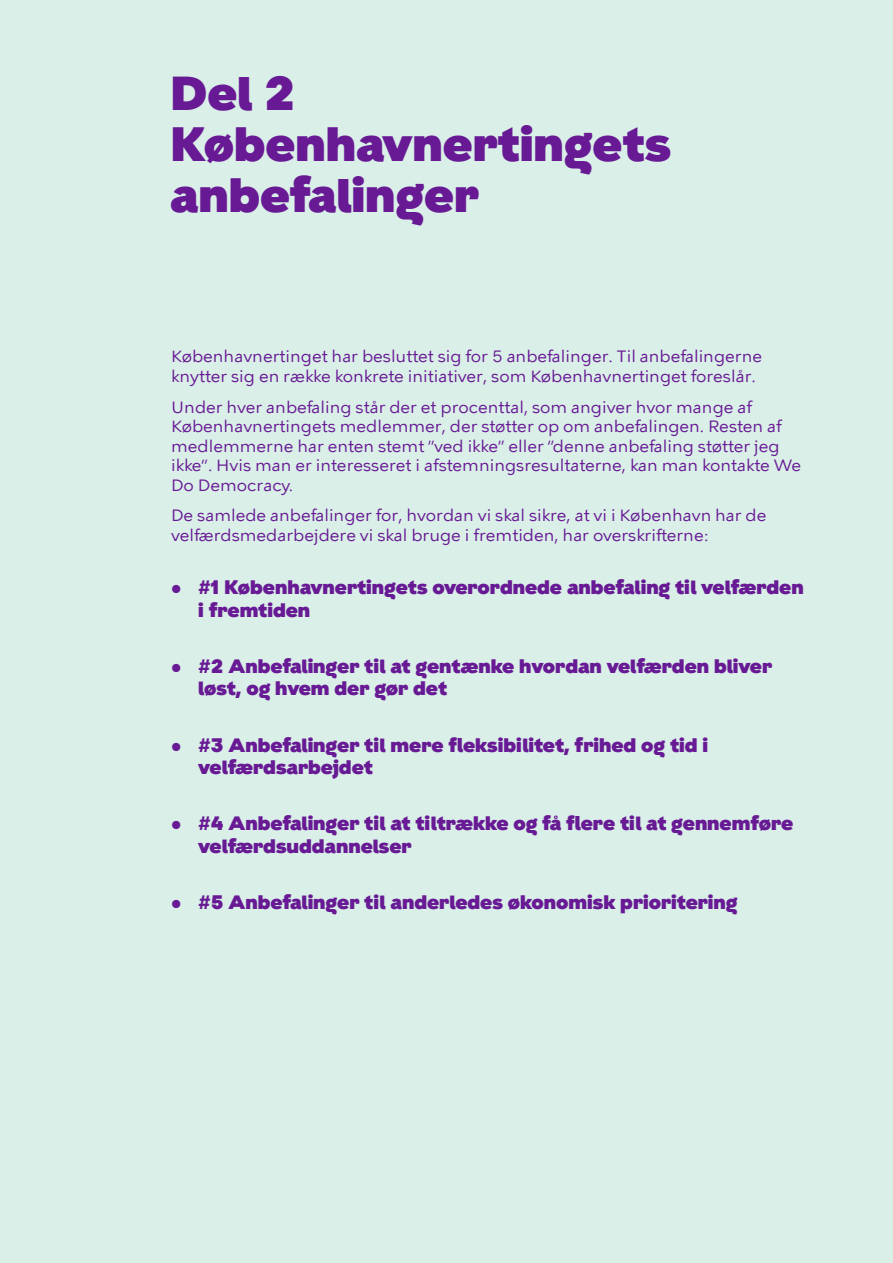
<style>
.page{position:relative;width:893px;height:1263px;background:#d9efe8}
.page>*{position:absolute;margin:0;border:0;box-sizing:border-box;transform-origin:0 0}
.t1{font:900 48px/51px "KBH";color:#681994}
.t2{font:900 19.5px/22.5px "KBH";color:#681994}
.t3{font:16.5px/19.5px "KBH Tekst";color:#681994}
</style>
<div class="page">
<h1 class="t1" style="left:170px;top:69px;width:502px">Del 2<br>Københavnertingets anbefalinger</h1>
<p class="t3" style="left:171px;top:348px;width:592px">Københavnertinget har besluttet sig for 5 anbefalinger. Til anbefalingerne knytter sig en række konkrete initiativer, som Københavnertinget foreslår.</p>
<p class="t3" style="left:171px;top:398px;width:631px">Under hver anbefaling står der et procenttal, som angiver hvor mange af Københavnertingets medlemmer, der støtter op om anbefalingen. Resten af medlemmerne har enten stemt ”ved ikke” eller ”denne anbefaling støtter jeg ikke”. Hvis man er interesseret i afstemningsresultaterne, kan man kontakte We Do Democracy.</p>
<p class="t3" style="left:171px;top:507px;width:597px">De samlede anbefalinger for, hvordan vi skal sikre, at vi i København har de velfærdsmedarbejdere vi skal bruge i fremtiden, har overskrifterne:</p>
<p class="t2" style="left:198px;top:577px;width:607px;text-indent:-27px">• #1 Københavnertingets overordnede anbefaling til velfærden i fremtiden</p>
<p class="t2" style="left:198px;top:655px;width:575px;text-indent:-27px">• #2 Anbefalinger til at gentænke hvordan velfærden bliver løst, og hvem der gør det</p>
<p class="t2" style="left:198px;top:734px;width:511px;text-indent:-27px">• #3 Anbefalinger til mere fleksibilitet, frihed og tid i velfærdsarbejdet</p>
<p class="t2" style="left:198px;top:813px;width:597px;text-indent:-27px">• #4 Anbefalinger til at tiltrække og få flere til at gennemføre velfærdsuddannelser</p>
<p class="t2" style="left:171px;top:892px;width:568px">• #5 Anbefalinger til anderledes økonomisk prioritering</p>
</div>
